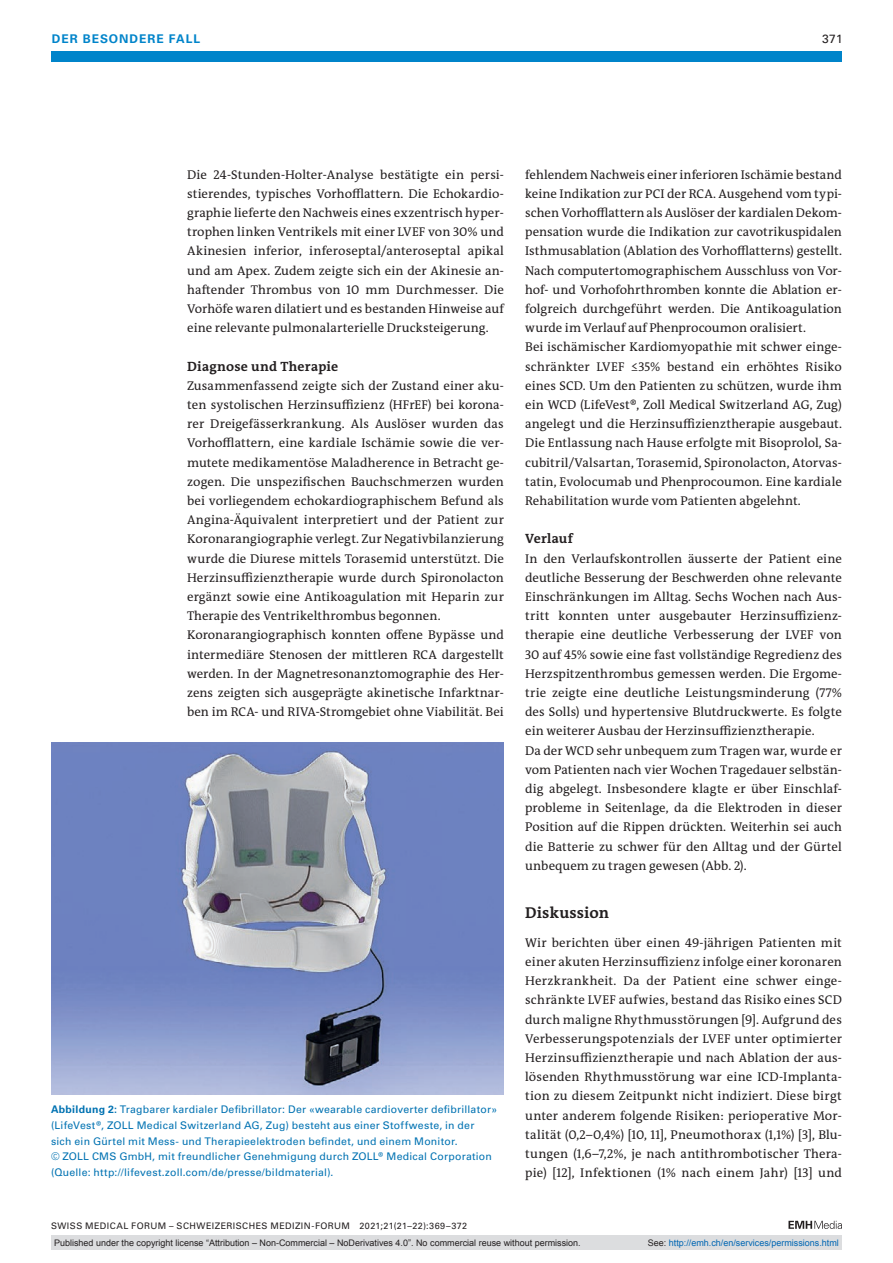
<style>
.page{position:relative;width:893px;height:1263px;background:#fff}
.page>*{position:absolute;margin:0;border:0;box-sizing:border-box;transform-origin:0 0}
.section-h1{font:700 15.75px "The Antiqua B W7";letter-spacing:.01em;color:#231f20}
.section-h2{font:700 13.5px "The Antiqua B W7";letter-spacing:.02em;color:#231f20}
.section-pn{font:12.75px/19.2px "The Antiqua B W5 Plain";letter-spacing:.005em;color:#231f20;text-align:justify}
.t1{font:700 12px "Univers LT Std";color:#0084ca}
.t2{font:12px "Univers LT Std";color:#231f20}
.fig-caption{font:10.5px/15.8px "Univers LT Std";letter-spacing:.02em;color:#0072b2}
.t3{font:9px "Arial";color:#231f20}
.t4{font:9px "Univers LT Std";letter-spacing:.05em;color:#231f20}
.t5{font:9px "Arial";color:#0066b3}
.s1{font-weight:700}
.s2{font-family:"The Antiqua B W5 Plain"}
.s3{color:#231f20}
</style>
<div class="page">
<div style="left:51px;top:51px;width:791px;height:11px;background:#0084ca"></div>
<svg style="left:788px;top:1221px;width:54px;height:8px"></svg>
<img style="left:51px;top:743px;width:453px;height:352px">
<div style="left:51px;top:1235px;width:791px;height:15px;background:#dcdddf"></div>
<p class="t1" style="left:52px;top:31px;width:10px">DER</p>
<p class="t1" style="left:83px;top:31px;width:10px">BESONDERE</p>
<p class="t1" style="left:169px;top:31px;width:9px">FALL</p>
<p class="t2" style="left:822px;top:31px;width:22px">371</p>
<p class="section-pn" style="left:187px;top:165px;width:318px">Die 24-Stunden-Holter-Analyse bestätigte ein persi&shy;stierendes, typisches Vorhofflattern. Die Echokardio&shy;graphie lieferte den Nachweis eines exzentrisch hyper&shy;trophen linken Ventrikels mit einer LVEF von 30% und Akinesien inferior, inferoseptal/anteroseptal apikal und am Apex. Zudem zeigte sich ein der Akinesie an&shy;haftender Thrombus von 10 mm Durchmesser. Die Vorhöfe waren dilatiert und es bestanden Hinweise auf eine relevante pulmonalarterielle Drucksteigerung.</p>
<p class="section-h2" style="left:187px;top:357px;width:153px">Diagnose und Therapie</p>
<p class="section-pn" style="left:187px;top:376px;width:318px">Zusammenfassend zeigte sich der Zustand einer aku&shy;ten systolischen Herzinsuffizienz (HFrEF) bei korona&shy;rer Dreigefässerkrankung. Als Auslöser wurden das Vorhofflattern, eine kardiale Ischämie sowie die ver&shy;mutete medikamentöse Maladherence in Betracht ge&shy;zogen. Die unspezifischen Bauchschmerzen wurden bei vorliegendem echokardiographischem Befund als Angina-Äquivalent interpretiert und der Patient zur Koronarangiographie verlegt. Zur Negativbilanzierung wurde die Diurese mittels Torasemid unterstützt. Die Herzinsuffizienztherapie wurde durch Spironolacton ergänzt sowie eine Antikoagulation mit Heparin zur Therapie des Ventrikelthrombus begonnen.</p>
<p class="section-pn" style="left:187px;top:626px;width:318px">Koronarangiographisch konnten offene Bypässe und intermediäre Stenosen der mittleren RCA dargestellt werden. In der Magnetresonanztomographie des Her&shy;zens zeigten sich ausgeprägte akinetische Infarktnar&shy;ben im RCA- und RIVA-Stromgebiet ohne Viabilität. Bei</p>
<p class="fig-caption" style="left:51px;top:1101px;width:448px"><span class="s1">ABBILDUNG 2:</span> Tragbarer kardialer Defibrillator: Der «wearable cardioverter defibrillator» (LifeVest<span class="s2">®</span>, ZOLL Medical Switzerland AG, Zug) besteht aus einer Stoffweste, in der sich ein Gürtel mit Mess- und Therapieelektroden befindet, und einem Monitor.<br>© ZOLL CMS GmbH, mit freundlicher Genehmigung durch ZOLL<span class="s2">®</span> Medical Corporation (Quelle: http://lifevest.zoll.com/de/presse/bildmaterial).</p>
<p class="t4" style="left:51px;top:1220px;width:418px">SWISS MEDICAL FORUM – SCHWEIZERISCHES MEDIZIN-FORUM 2021;21(21–22):369–372</p>
<p class="section-pn" style="left:525px;top:165px;width:318px">fehlendem Nachweis einer inferioren Ischämie bestand keine Indikation zur PCI der RCA. Ausgehend vom typi&shy;schen Vorhofflattern als Auslöser der kardialen Dekom&shy;pensation wurde die Indikation zur cavotrikuspidalen Isthmusablation (Ablation des Vorhofflatterns) gestellt.<br>Nach computertomographischem Ausschluss von Vor&shy;hof- und Vorhofohrthromben konnte die Ablation er&shy;folgreich durchgeführt werden. Die Antikoagulation wurde im Verlauf auf Phenprocoumon oralisiert.</p>
<p class="section-pn" style="left:525px;top:338px;width:318px">Bei ischämischer Kardiomyopathie mit schwer einge&shy;schränkter LVEF ≤35% bestand ein erhöhtes Risiko eines SCD. Um den Patienten zu schützen, wurde ihm ein WCD (LifeVest®, Zoll Medical Switzerland AG, Zug) angelegt und die Herzinsuffizienztherapie ausgebaut.<br>Die Entlassung nach Hause erfolgte mit Bisoprolol, Sa&shy;cubitril/Valsartan, Torasemid, Spironolacton, Atorvas&shy;tatin, Evolocumab und Phenprocoumon. Eine kardiale Rehabilitation wurde vom Patienten abgelehnt.</p>
<p class="section-h2" style="left:525px;top:530px;width:49px">Verlauf</p>
<p class="section-pn" style="left:525px;top:549px;width:318px">In den Verlaufskontrollen äusserte der Patient eine deutliche Besserung der Beschwerden ohne relevante Einschränkungen im Alltag. Sechs Wochen nach Aus&shy;tritt konnten unter ausgebauter Herzinsuffizienz&shy;therapie eine deutliche Verbesserung der LVEF von 30 auf 45% sowie eine fast vollständige Regredienz des Herzspitzenthrombus gemessen werden. Die Ergome&shy;trie zeigte eine deutliche Leistungsminderung (77% des Solls) und hypertensive Blutdruckwerte. Es folgte ein weiterer Ausbau der Herzinsuffizienztherapie.</p>
<p class="section-pn" style="left:525px;top:741px;width:318px">Da der WCD sehr unbequem zum Tragen war, wurde er vom Patienten nach vier Wochen Tragedauer selbstän&shy;dig abgelegt. Insbesondere klagte er über Einschlaf&shy;probleme in Seitenlage, da die Elektroden in dieser Position auf die Rippen drückten. Weiterhin sei auch die Batterie zu schwer für den Alltag und der Gürtel unbequem zu tragen gewesen (Abb. 2).</p>
<p class="section-h1" style="left:525px;top:902px;width:86px">Diskussion</p>
<p class="section-pn" style="left:525px;top:933px;width:318px">Wir berichten über einen 49-jährigen Patienten mit einer akuten Herzinsuffizienz infolge einer koronaren Herzkrankheit. Da der Patient eine schwer einge&shy;schränkte LVEF aufwies, bestand das Risiko eines SCD durch maligne Rhythmusstörungen [9]. Aufgrund des Verbesserungspotenzials der LVEF unter optimierter Herzinsuffizienztherapie und nach Ablation der aus&shy;lösenden Rhythmusstörung war eine ICD-Implanta&shy;tion zu diesem Zeitpunkt nicht indiziert. Diese birgt unter anderem folgende Risiken: perioperative Mor&shy;talität (0,2–0,4%) [10, 11], Pneumothorax (1,1%) [3], Blu&shy;tungen (1,6–7,2%, je nach antithrombotischer Thera&shy;pie) [12], Infektionen (1% nach einem Jahr) [13] und</p>
<p class="t3" style="left:54px;top:1237px;width:528px">Published under the copyright license “Attribution – Non-Commercial – NoDerivatives 4.0”. No commercial reuse without permission.</p>
<p class="t5" style="left:648px;top:1237px;width:193px"><span class="s3">See:</span> http://emh.ch/en/services/permissions.html</p>
</div>
